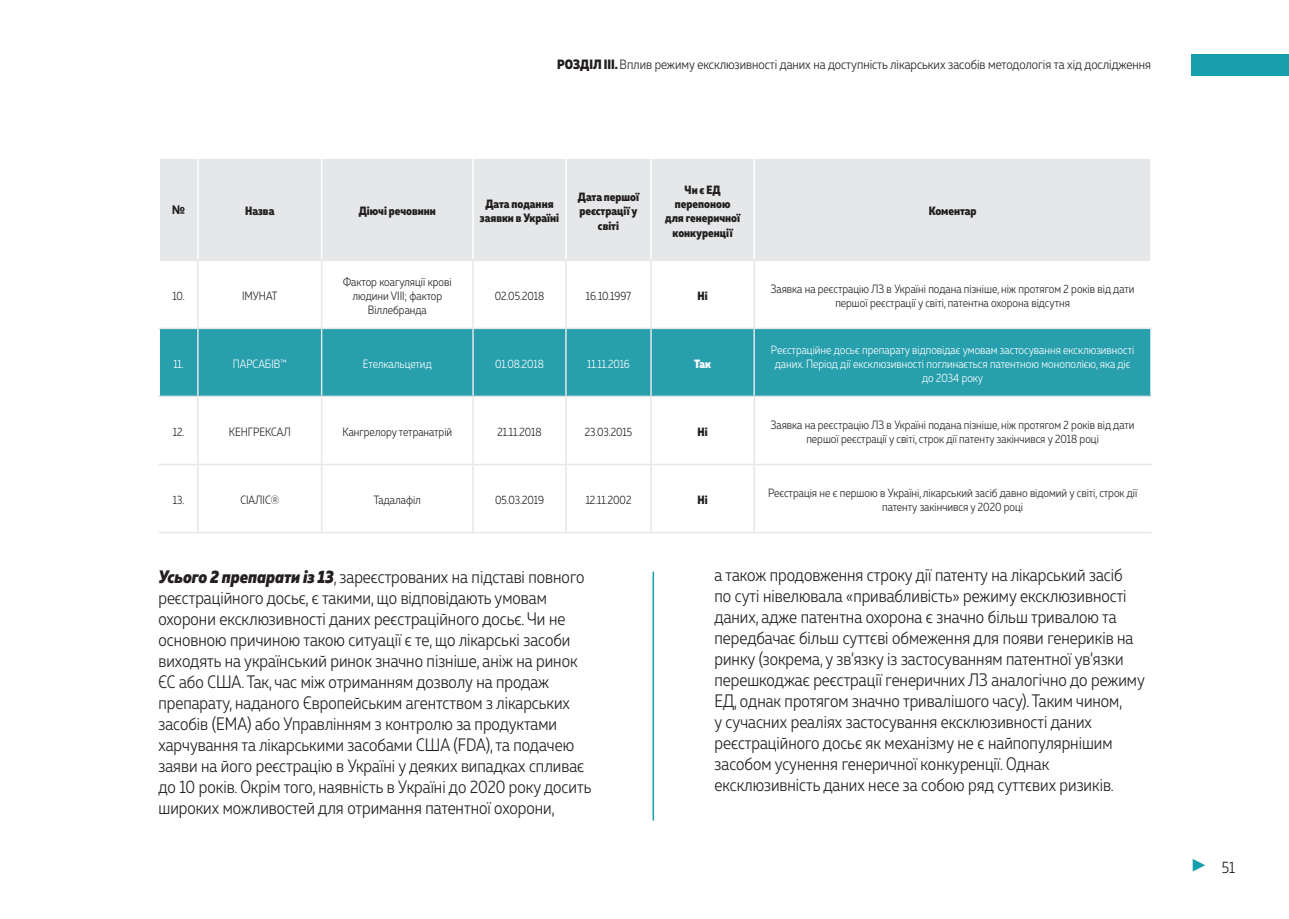
<style>
.page{position:relative;width:1289px;height:919px;background:#fff}
.page>*{position:absolute;margin:0;border:0;box-sizing:border-box;transform-origin:0 0}
.t1{font:300 18px/21px "Muller Narrow";color:#231f20}
.t2{font:300 16.5px "Muller Narrow";color:#231f20}
.t3{font:300 13.5px "Muller Narrow";color:#231f20}
.t4{font:300 12px/14.4px "Muller Narrow";color:#231f20;text-align:center}
.t5{font:300 12px/14.4px "Muller Narrow";color:#fff;text-align:center}
.t6{font:800 12px/14.4px "Muller Narrow";color:#231f20;text-align:center}
.t7{font:800 12px "Muller Narrow";color:#fff}
.t8{font:700 12px "Arial";color:#231f20}
.s1{font-weight:800}
.s2{font-weight:800;font-style:italic}
</style>
<div class="page">
<svg style="left:1192px;top:859px;width:13px;height:12px"></svg>
<div style="left:1191px;top:54px;width:97px;height:22px;background:#189fad"></div>
<div style="left:160px;top:159px;width:990px;height:100px;background:#e6e7e9"></div>
<div style="left:160px;top:329px;width:990px;height:66px;background:#279fad"></div>
<div style="left:651px;top:328px;width:103px;height:68px;background:#279fad"></div>
<hr style="left:197px;top:159px;width:2px;height:100px;background:#fff">
<hr style="left:321px;top:159px;width:1px;height:100px;background:#fff">
<hr style="left:472px;top:159px;width:2px;height:100px;background:#fff">
<hr style="left:565px;top:159px;width:1px;height:100px;background:#fff">
<hr style="left:650px;top:159px;width:1px;height:100px;background:#fff">
<hr style="left:753px;top:159px;width:2px;height:100px;background:#fff">
<hr style="left:160px;top:259px;width:38px;height:2px;background:#e6e7e9">
<hr style="left:198px;top:259px;width:123px;height:2px;background:#e6e7e9">
<hr style="left:197px;top:261px;width:2px;height:66px;background:#e6e7e9">
<hr style="left:321px;top:259px;width:152px;height:2px;background:#e6e7e9">
<hr style="left:321px;top:261px;width:1px;height:66px;background:#e6e7e9">
<hr style="left:473px;top:259px;width:93px;height:2px;background:#e6e7e9">
<hr style="left:472px;top:261px;width:2px;height:66px;background:#e6e7e9">
<hr style="left:566px;top:259px;width:84px;height:2px;background:#e6e7e9">
<hr style="left:565px;top:261px;width:1px;height:66px;background:#e6e7e9">
<hr style="left:755px;top:259px;width:395px;height:2px;background:#e6e7e9">
<hr style="left:197px;top:397px;width:2px;height:66px;background:#e6e7e9">
<hr style="left:321px;top:397px;width:1px;height:66px;background:#e6e7e9">
<hr style="left:472px;top:397px;width:2px;height:66px;background:#e6e7e9">
<hr style="left:565px;top:397px;width:1px;height:66px;background:#e6e7e9">
<hr style="left:650px;top:259px;width:105px;height:2px;background:#e6e7e9">
<hr style="left:650px;top:261px;width:1px;height:66px;background:#e6e7e9">
<hr style="left:753px;top:261px;width:2px;height:66px;background:#e6e7e9">
<hr style="left:650px;top:397px;width:1px;height:66px;background:#e6e7e9">
<hr style="left:753px;top:397px;width:2px;height:66px;background:#e6e7e9">
<hr style="left:158px;top:327px;width:40px;height:2px;background:#e6e7e9">
<hr style="left:198px;top:327px;width:123px;height:2px;background:#e6e7e9">
<hr style="left:197px;top:329px;width:2px;height:66px;background:#e6e7e9">
<hr style="left:321px;top:327px;width:152px;height:2px;background:#e6e7e9">
<hr style="left:321px;top:329px;width:1px;height:66px;background:#e6e7e9">
<hr style="left:473px;top:327px;width:93px;height:2px;background:#e6e7e9">
<hr style="left:472px;top:329px;width:2px;height:66px;background:#e6e7e9">
<hr style="left:566px;top:327px;width:84px;height:2px;background:#e6e7e9">
<hr style="left:565px;top:329px;width:1px;height:66px;background:#e6e7e9">
<hr style="left:755px;top:327px;width:396px;height:2px;background:#e6e7e9">
<hr style="left:650px;top:327px;width:105px;height:2px;background:#e6e7e9">
<hr style="left:650px;top:329px;width:1px;height:66px;background:#e6e7e9">
<hr style="left:753px;top:329px;width:2px;height:66px;background:#e6e7e9">
<hr style="left:158px;top:395px;width:40px;height:2px;background:#e6e7e9">
<hr style="left:198px;top:395px;width:123px;height:2px;background:#e6e7e9">
<hr style="left:321px;top:395px;width:152px;height:2px;background:#e6e7e9">
<hr style="left:473px;top:395px;width:93px;height:2px;background:#e6e7e9">
<hr style="left:566px;top:395px;width:85px;height:2px;background:#e6e7e9">
<hr style="left:754px;top:395px;width:397px;height:2px;background:#e6e7e9">
<hr style="left:651px;top:395px;width:103px;height:2px;background:#e6e7e9">
<hr style="left:158px;top:463px;width:40px;height:2px;background:#e6e7e9">
<hr style="left:198px;top:463px;width:123px;height:2px;background:#e6e7e9">
<hr style="left:321px;top:463px;width:152px;height:2px;background:#e6e7e9">
<hr style="left:473px;top:463px;width:93px;height:2px;background:#e6e7e9">
<hr style="left:566px;top:463px;width:85px;height:2px;background:#e6e7e9">
<hr style="left:754px;top:463px;width:397px;height:2px;background:#e6e7e9">
<hr style="left:197px;top:465px;width:2px;height:66px;background:#e6e7e9">
<hr style="left:321px;top:465px;width:1px;height:66px;background:#e6e7e9">
<hr style="left:472px;top:465px;width:2px;height:66px;background:#e6e7e9">
<hr style="left:565px;top:465px;width:1px;height:66px;background:#e6e7e9">
<hr style="left:158px;top:531px;width:40px;height:2px;background:#e6e7e9">
<hr style="left:198px;top:531px;width:123px;height:2px;background:#e6e7e9">
<hr style="left:321px;top:531px;width:152px;height:2px;background:#e6e7e9">
<hr style="left:473px;top:531px;width:93px;height:2px;background:#e6e7e9">
<hr style="left:566px;top:531px;width:84px;height:2px;background:#e6e7e9">
<hr style="left:755px;top:531px;width:396px;height:2px;background:#e6e7e9">
<hr style="left:651px;top:463px;width:103px;height:2px;background:#e6e7e9">
<hr style="left:650px;top:465px;width:1px;height:66px;background:#e6e7e9">
<hr style="left:753px;top:465px;width:2px;height:66px;background:#e6e7e9">
<hr style="left:650px;top:531px;width:105px;height:2px;background:#e6e7e9">
<hr style="left:652px;top:571px;width:2px;height:249px;background:#189fad">
<p class="t3" style="left:557px;top:57px;width:595px"><span class="s1">РОЗДІЛ ІІІ.</span> Вплив режиму ексклюзивності даних на доступність лікарських засобів методологія та хід дослідження</p>
<p class="t8" style="left:172px;top:201px;width:15px">№</p>
<p class="t6" style="left:245px;top:204px;width:31px">Назва</p>
<p class="t6" style="left:359px;top:204px;width:79px">Діючі речовини</p>
<p class="t6" style="left:480px;top:197px;width:81px">Дата подання заявки в Україні</p>
<p class="t6" style="left:578px;top:189px;width:63px">Дата першої реєстрації у світі</p>
<p class="t6" style="left:665px;top:182px;width:76px">Чи є ЕД перепоною для генеричної конкуренції</p>
<p class="t6" style="left:928px;top:204px;width:49px">Коментар</p>
<p class="t4" style="left:172px;top:288px;width:14px">10.</p>
<p class="t4" style="left:242px;top:288px;width:37px">ІМУНАТ</p>
<p class="t4" style="left:343px;top:274px;width:110px">Фактор коагуляції крові людини VIII; фактор<br>Віллебранда</p>
<p class="t4" style="left:495px;top:288px;width:51px">02.05.2018</p>
<p class="t4" style="left:586px;top:288px;width:47px">16.10.1997</p>
<p class="t6" style="left:697px;top:289px;width:12px">Ні</p>
<p class="t4" style="left:770px;top:281px;width:365px">Заявка на реєстрацію ЛЗ в Україні подана пізніше, ніж протягом 2 років від дати першої реєстрації у світі, патентна охорона відсутня</p>
<p class="t5" style="left:173px;top:356px;width:12px">11.</p>
<p class="t5" style="left:233px;top:356px;width:56px">ПАРСАБІВ™</p>
<p class="t5" style="left:363px;top:356px;width:70px">Етелкальцетид</p>
<p class="t5" style="left:495px;top:356px;width:51px">01.08.2018</p>
<p class="t5" style="left:587px;top:356px;width:44px">11.11.2016</p>
<p class="t7" style="left:694px;top:356px;width:18px">Так</p>
<p class="t5" style="left:771px;top:342px;width:365px">Реєстраційне досьє препарату відповідає умовам застосування ексклюзивності даних. Період дії ексклюзивності поглинається патентною монополією, яка діє до 2034 року</p>
<p class="t4" style="left:173px;top:424px;width:13px">12.</p>
<p class="t4" style="left:229px;top:424px;width:64px">КЕНГРЕКСАЛ</p>
<p class="t4" style="left:342px;top:424px;width:111px">Кангрелору тетранатрій</p>
<p class="t4" style="left:497px;top:424px;width:46px">21.11.2018</p>
<p class="t4" style="left:585px;top:424px;width:49px">23.03.2015</p>
<p class="t6" style="left:697px;top:425px;width:12px">Ні</p>
<p class="t4" style="left:770px;top:417px;width:365px">Заявка на реєстрацію ЛЗ в Україні подана пізніше, ніж протягом 2 років від дати першої реєстрації у світі, строк дії патенту закінчився у 2018 році</p>
<p class="t4" style="left:173px;top:493px;width:13px">13.</p>
<p class="t4" style="left:240px;top:493px;width:40px">СІАЛІС®</p>
<p class="t4" style="left:374px;top:493px;width:49px">Тадалафіл</p>
<p class="t4" style="left:495px;top:493px;width:51px">05.03.2019</p>
<p class="t4" style="left:585px;top:493px;width:47px">12.11.2002</p>
<p class="t6" style="left:697px;top:493px;width:12px">Ні</p>
<p class="t4" style="left:768px;top:485px;width:371px">Реєстрація не є першою в Україні, лікарський засіб давно відомий у світі, строк дії патенту закінчився у 2020 році</p>
<p class="t1" style="left:158px;top:565px;width:434px"><span class="s2">Усього 2 препарати із 13</span>, зареєстрованих на підставі повного реєстраційного досьє, є такими, що відповідають умовам охорони ексклюзивності даних реєстраційного досьє. Чи не основною причиною такою ситуації є те, що лікарські засоби виходять на український ринок значно пізніше, аніж на ринок ЄС або США. Так, час між отриманням дозволу на продаж препарату, наданого Європейським агентством з лікарських засобів (EMA) або Управлінням з контролю за продуктами харчування та лікарськими засобами США (FDA), та подачею заяви на його реєстрацію в Україні у деяких випадках спливає до 10 років. Окрім того, наявність в Україні до 2020 року досить широких можливостей для отримання патентної охорони,</p>
<p class="t1" style="left:714px;top:564px;width:432px">а також продовження строку дії патенту на лікарський засіб<br>по суті нівелювала «привабливість» режиму ексклюзивності даних, адже патентна охорона є значно більш тривалою та передбачає більш суттєві обмеження для появи генериків на ринку (зокрема, у зв’язку із застосуванням патентної ув’язки перешкоджає реєстрації генеричних ЛЗ аналогічно до режиму ЕД, однак протягом значно тривалішого часу). Таким чином,<br>у сучасних реаліях застосування ексклюзивності даних реєстраційного досьє як механізму не є найпопулярнішим засобом усунення генеричної конкуренції. Однак ексклюзивність даних несе за собою ряд суттєвих ризиків.</p>
<p class="t2" style="left:1221px;top:857px;width:15px">51</p>
</div>
